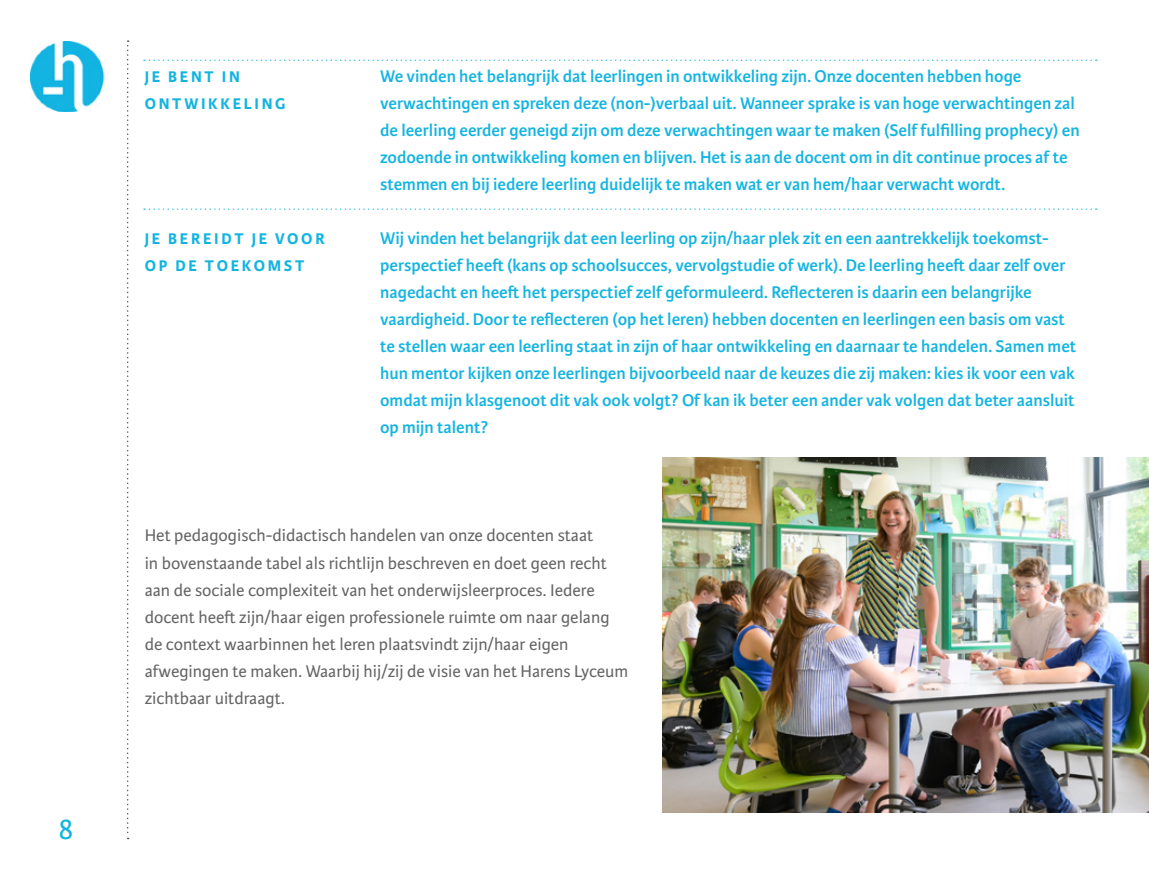
<style>
.page{position:relative;width:1149px;height:872px;background:#fff}
.page>*{position:absolute;margin:0;border:0;box-sizing:border-box;transform-origin:0 0}
.t1{font:30.75px "Karmina Sans";color:#14b4e1}
.body{font:600 18px/27px "Karmina Sans";color:#14b4e1}
.body-2{font:18px/27px "Karmina Sans";color:#646464}
.kop{font:700 16.5px/27px "Karmina Sans";letter-spacing:.165em;color:#14b4e1}
</style>
<div class="page">
<svg style="left:127px;top:40px;width:2px;height:799px"></svg>
<img style="left:30px;top:41px;width:75px;height:71px">
<svg style="left:144px;top:60px;width:952px;height:1px"></svg>
<svg style="left:144px;top:208px;width:952px;height:2px"></svg>
<img style="left:662px;top:458px;width:486px;height:354px">
<h1 class="t1" style="left:58px;top:811px;width:16px">8</h1>
<p class="kop" style="left:145px;top:64px;width:97px">JE BENT IN</p>
<p class="kop" style="left:145px;top:91px;width:142px">ONTWIKKELING</p>
<p class="kop" style="left:145px;top:226px;width:181px">JE BEREIDT JE VOOR<br>OP DE TOEKOMST</p>
<p class="body" style="left:380px;top:63px;width:700px">We vinden het belangrijk dat leerlingen in ontwikkeling zijn. Onze docenten hebben hoge verwachtingen en spreken deze (non-)verbaal uit. Wanneer sprake is van hoge verwachtingen zal de leerling eerder geneigd zijn om deze verwachtingen waar te maken (Self fulfilling prophecy) en zodoende in ontwikkeling komen en blijven. Het is aan de docent om in dit continue proces af te stemmen en bij iedere leerling duidelijk te maken wat er van hem/haar verwacht wordt.</p>
<p class="body" style="left:380px;top:225px;width:697px">Wij vinden het belangrijk dat een leerling op zijn/haar plek zit en een aantrekkelijk toekomst&shy;perspectief heeft (kans op schoolsucces, vervolgstudie of werk). De leerling heeft daar zelf over nagedacht en heeft het perspectief zelf geformuleerd. Reflecteren is daarin een belangrijke vaardigheid. Door te reflecteren (op het leren) hebben docenten en leerlingen een basis om vast te stellen waar een leerling staat in zijn of haar ontwikkeling en daarnaar te handelen. Samen met hun mentor kijken onze leerlingen bijvoorbeeld naar de keuzes die zij maken: kies ik voor een vak omdat mijn klasgenoot dit vak ook volgt? Of kan ik beter een ander vak volgen dat beter aansluit op mijn talent?</p>
<p class="body-2" style="left:145px;top:522px;width:485px">Het pedagogisch-didactisch handelen van onze docenten staat<br>in bovenstaande tabel als richtlijn beschreven en doet geen recht aan de sociale complexiteit van het onderwijsleerproces. Iedere docent heeft zijn/haar eigen professionele ruimte om naar gelang de context waarbinnen het leren plaatsvindt zijn/haar eigen afwegingen te maken. Waarbij hij/zij de visie van het Harens Lyceum zichtbaar uitdraagt.</p>
</div>
